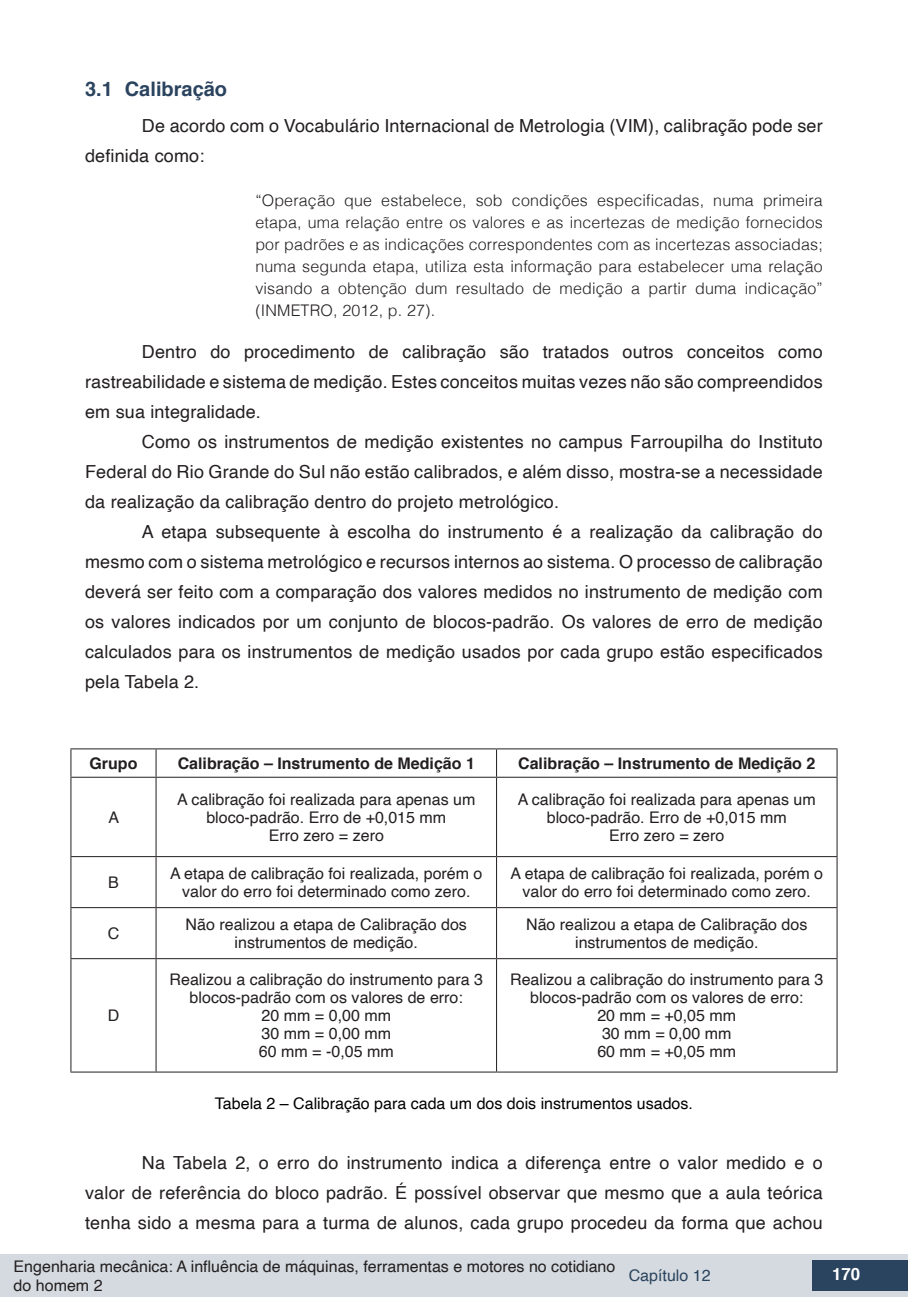
<style>
.page{position:relative;width:908px;height:1304px;background:#fff}
.page>*{position:absolute;margin:0;border:0;box-sizing:border-box;transform-origin:0 0}
.t1{font:700 20px "Helvetica";color:#2a435e}
.txt{font:18px/30px "Helvetica";letter-spacing:.01em;color:#231f20;text-align:justify}
.t2{font:700 16.8px "Helvetica";color:#fff}
.tab_txt_centro{font:16px/18px "Helvetica";color:#231f20;text-align:center}
.citacoes{font:300 16px/22px "Helvetica";letter-spacing:.01em;color:#231f20;text-align:justify}
.tab_txt_centro-2{font:700 16px "Helvetica";color:#231f20}
.info_tab_graf_imag{font:16px "Helvetica";color:#000}
.t3{font:16px "Helvetica";color:#2a435e}
</style>
<div class="page">
<div style="left:0;top:1254px;width:906px;height:43px;background:#d4dadf"></div>
<div style="left:812px;top:1261px;width:95px;height:30px;background:#2a435e"></div>
<hr style="left:70px;top:748px;width:86px;height:1px;background:#231f20">
<svg style="left:70px;top:749px;width:1px;height:28px"></svg>
<hr style="left:156px;top:748px;width:340px;height:1px;background:#231f20">
<svg style="left:155px;top:749px;width:1px;height:28px"></svg>
<hr style="left:496px;top:748px;width:341px;height:1px;background:#231f20">
<svg style="left:496px;top:749px;width:1px;height:28px"></svg>
<svg style="left:836px;top:749px;width:1px;height:28px"></svg>
<hr style="left:70px;top:777px;width:86px;height:1px;background:#231f20">
<hr style="left:70px;top:778px;width:1px;height:78px;background:#231f20">
<hr style="left:156px;top:777px;width:340px;height:1px;background:#231f20">
<hr style="left:155px;top:778px;width:1px;height:78px;background:#231f20">
<hr style="left:496px;top:777px;width:341px;height:1px;background:#231f20">
<hr style="left:496px;top:778px;width:1px;height:78px;background:#231f20">
<hr style="left:836px;top:778px;width:1px;height:78px;background:#231f20">
<hr style="left:70px;top:856px;width:86px;height:1px;background:#231f20">
<hr style="left:70px;top:857px;width:1px;height:50px;background:#231f20">
<hr style="left:156px;top:856px;width:340px;height:1px;background:#231f20">
<hr style="left:155px;top:857px;width:1px;height:50px;background:#231f20">
<hr style="left:496px;top:856px;width:341px;height:1px;background:#231f20">
<hr style="left:496px;top:857px;width:1px;height:50px;background:#231f20">
<hr style="left:836px;top:857px;width:1px;height:50px;background:#231f20">
<hr style="left:70px;top:907px;width:86px;height:1px;background:#231f20">
<hr style="left:70px;top:908px;width:1px;height:50px;background:#231f20">
<hr style="left:156px;top:907px;width:340px;height:1px;background:#231f20">
<hr style="left:155px;top:908px;width:1px;height:50px;background:#231f20">
<hr style="left:496px;top:907px;width:341px;height:1px;background:#231f20">
<hr style="left:496px;top:908px;width:1px;height:50px;background:#231f20">
<hr style="left:836px;top:908px;width:1px;height:50px;background:#231f20">
<hr style="left:70px;top:958px;width:86px;height:1px;background:#231f20">
<hr style="left:70px;top:959px;width:1px;height:113px;background:#231f20">
<hr style="left:156px;top:958px;width:340px;height:1px;background:#231f20">
<hr style="left:155px;top:959px;width:1px;height:113px;background:#231f20">
<hr style="left:496px;top:958px;width:341px;height:1px;background:#231f20">
<hr style="left:496px;top:959px;width:1px;height:113px;background:#231f20">
<hr style="left:836px;top:959px;width:1px;height:113px;background:#231f20">
<hr style="left:70px;top:1072px;width:86px;height:1px;background:#231f20">
<hr style="left:156px;top:1072px;width:340px;height:1px;background:#231f20">
<hr style="left:496px;top:1072px;width:341px;height:1px;background:#231f20">
<p class="t1" style="left:85px;top:73px;width:143px">3.1 Calibração</p>
<p class="txt" style="left:85px;top:111px;width:738px;text-indent:57px">De acordo com o Vocabulário Internacional de Metrologia (VIM), calibração pode ser definida como:</p>
<p class="citacoes" style="left:255px;top:189px;width:568px">“Operação que estabelece, sob condições especificadas, numa primeira etapa, uma relação entre os valores e as incertezas de medição fornecidos por padrões e as indicações correspondentes com as incertezas associadas; numa segunda etapa, utiliza esta informação para estabelecer uma relação visando a obtenção dum resultado de medição a partir duma indicação” (INMETRO, 2012, p. 27).</p>
<p class="txt" style="left:85px;top:337px;width:738px;text-indent:57px">Dentro do procedimento de calibração são tratados outros conceitos como rastreabilidade e sistema de medição. Estes conceitos muitas vezes não são compreendidos em sua integralidade.</p>
<p class="txt" style="left:85px;top:427px;width:738px;text-indent:57px">Como os instrumentos de medição existentes no campus Farroupilha do Instituto Federal do Rio Grande do Sul não estão calibrados, e além disso, mostra-se a necessidade da realização da calibração dentro do projeto metrológico.</p>
<p class="txt" style="left:85px;top:517px;width:738px;text-indent:57px">A etapa subsequente à escolha do instrumento é a realização da calibração do mesmo com o sistema metrológico e recursos internos ao sistema. O processo de calibração deverá ser feito com a comparação dos valores medidos no instrumento de medição com os valores indicados por um conjunto de blocos-padrão. Os valores de erro de medição calculados para os instrumentos de medição usados por cada grupo estão especificados pela Tabela 2.</p>
<p class="tab_txt_centro-2" style="left:89px;top:750px;width:49px">Grupo</p>
<p class="tab_txt_centro-2" style="left:178px;top:750px;width:298px">Calibração – Instrumento de Medição 1</p>
<p class="tab_txt_centro-2" style="left:518px;top:750px;width:298px">Calibração – Instrumento de Medição 2</p>
<p class="tab_txt_centro" style="left:108px;top:809px;width:12px">A</p>
<p class="tab_txt_centro" style="left:177px;top:791px;width:299px">A calibração foi realizada para apenas um bloco-padrão. Erro de +0,015 mm</p>
<p class="tab_txt_centro" style="left:268px;top:827px;width:117px">Erro zero = zero</p>
<p class="tab_txt_centro" style="left:517px;top:791px;width:299px">A calibração foi realizada para apenas um bloco-padrão. Erro de +0,015 mm</p>
<p class="tab_txt_centro" style="left:609px;top:827px;width:117px">Erro zero = zero</p>
<p class="tab_txt_centro" style="left:108px;top:874px;width:12px">B</p>
<p class="tab_txt_centro" style="left:170px;top:865px;width:314px">A etapa de calibração foi realizada, porém o valor do erro foi determinado como zero.</p>
<p class="tab_txt_centro" style="left:510px;top:865px;width:314px">A etapa de calibração foi realizada, porém o valor do erro foi determinado como zero.</p>
<p class="tab_txt_centro" style="left:108px;top:925px;width:13px">C</p>
<p class="tab_txt_centro" style="left:185px;top:916px;width:283px">Não realizou a etapa de Calibração dos instrumentos de medição.</p>
<p class="tab_txt_centro" style="left:526px;top:916px;width:283px">Não realizou a etapa de Calibração dos instrumentos de medição.</p>
<p class="tab_txt_centro" style="left:108px;top:1007px;width:13px">D</p>
<p class="tab_txt_centro" style="left:169px;top:971px;width:315px">Realizou a calibração do instrumento para 3 blocos-padrão com os valores de erro:</p>
<p class="tab_txt_centro" style="left:261px;top:1007px;width:131px">20 mm = 0,00 mm</p>
<p class="tab_txt_centro" style="left:261px;top:1025px;width:131px">30 mm = 0,00 mm</p>
<p class="tab_txt_centro" style="left:259px;top:1043px;width:136px">60 mm = -0,05 mm</p>
<p class="tab_txt_centro" style="left:510px;top:971px;width:315px">Realizou a calibração do instrumento para 3 blocos-padrão com os valores de erro:</p>
<p class="tab_txt_centro" style="left:597px;top:1007px;width:140px">20 mm = +0,05 mm</p>
<p class="tab_txt_centro" style="left:601px;top:1025px;width:131px">30 mm = 0,00 mm</p>
<p class="tab_txt_centro" style="left:597px;top:1043px;width:140px">60 mm = +0,05 mm</p>
<p class="info_tab_graf_imag" style="left:215px;top:1091px;width:479px">Tabela 2 – Calibração para cada um dos dois instrumentos usados.</p>
<p class="txt" style="left:85px;top:1148px;width:738px;text-indent:57px">Na Tabela 2, o erro do instrumento indica a diferença entre o valor medido e o valor de referência do bloco padrão. É possível observar que mesmo que a aula teórica tenha sido a mesma para a turma de alunos, cada grupo procedeu da forma que achou</p>
<p class="tab_txt_centro" style="left:14px;top:1258px;width:603px;text-align:left">Engenharia mecânica: A influência de máquinas, ferramentas e motores no cotidiano do homem 2</p>
<p class="t3" style="left:628px;top:1263px;width:83px">Capítulo 12</p>
<p class="t2" style="left:831px;top:1261px;width:30px">170</p>
</div>
